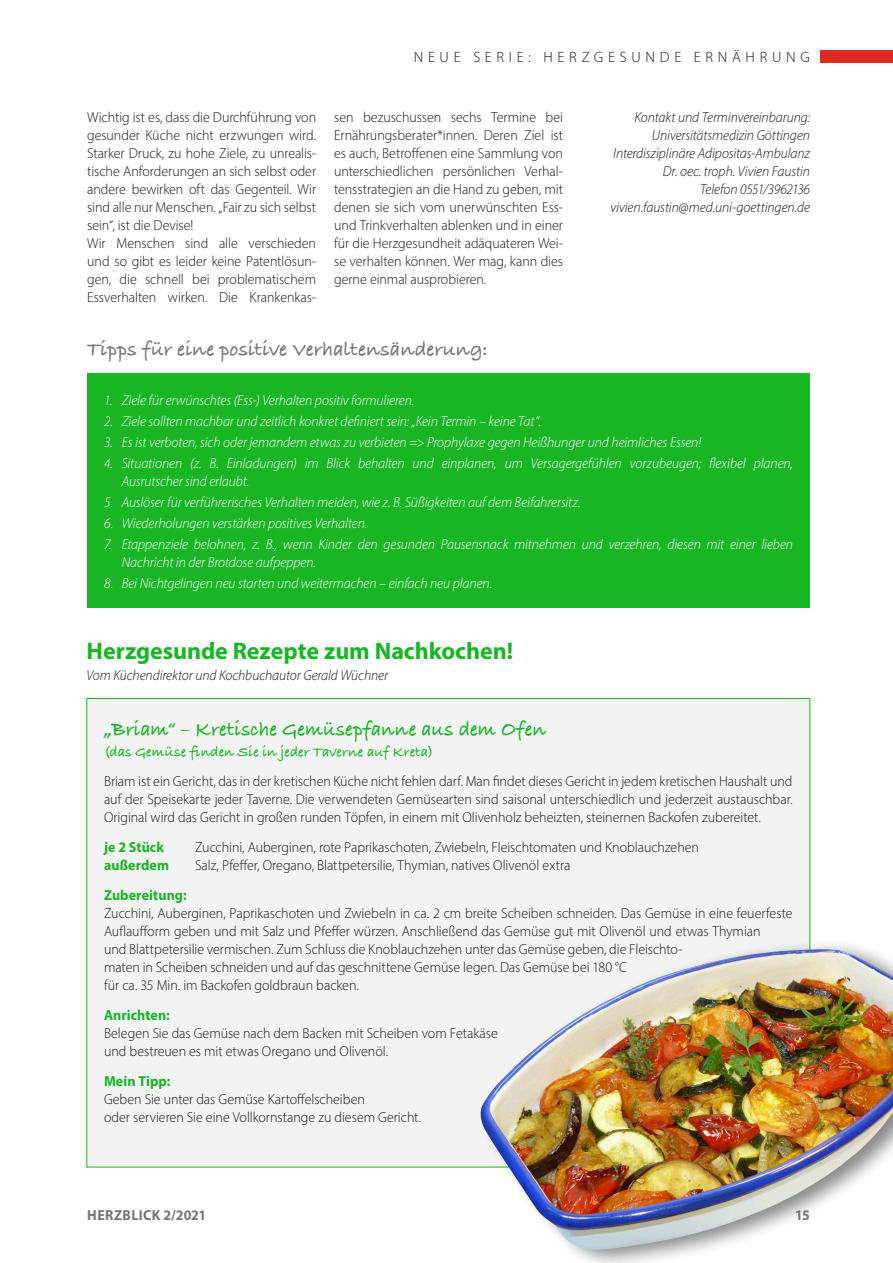
<style>
.page{position:relative;width:893px;height:1263px;background:#fff}
.page>*{position:absolute;margin:0;border:0;box-sizing:border-box;transform-origin:0 0}
.t1{font:700 24px "Myriad Pro";color:#19b525}
.t2{font:700 21px "Bradley Hand ITCTT";letter-spacing:.005em;color:#19b525;scale:.96 1}
.t3{font:700 21px "Bradley Hand ITCTT";letter-spacing:.005em;color:#757675}
.t4{font:700 15px "Bradley Hand ITCTT";letter-spacing:.01em;color:#19b525;scale:.96 1}
.t5{font:300 15px "Myriad Pro";letter-spacing:.315em;color:#151616}
.t6{font:300 14.55px/18px "Myriad Pro";letter-spacing:-.005em;color:#151616;scale:.96 1}
.t7{font:italic 300 14.55px/18px "Myriad Pro";letter-spacing:-.005em;color:#fff;scale:.96 1}
.t8{font:italic 300 14.55px/18px "Myriad Pro";letter-spacing:-.005em;color:#151616;text-align:right;scale:.96 1}
.t9{font:700 14.55px "Myriad Pro";letter-spacing:.005em;color:#19b525;scale:.96 1}
.t10{font:700 14.55px "Myriad Pro";letter-spacing:.025em;color:#757675;scale:.96 1}
</style>
<div class="page">
<div style="left:821px;top:50px;width:72px;height:13px;background:#de2a21"></div>
<div style="left:87px;top:698px;width:723px;height:469px;background:#f3f3f3"></div>
<div style="left:479px;top:939px;width:414px;height:324px;background:#151616;opacity:.5"></div>
<img style="left:479px;top:949px;width:414px;height:301px">
<div style="left:87px;top:373px;width:723px;height:234px;background:#19b525"></div>
<p class="t5" style="left:414px;top:48px;width:398px">NEUE SERIE: HERZGESUNDE ERNÄHRUNG</p>
<p class="t6" style="left:87px;top:108px;width:240px">Wichtig ist es, dass die Durchführung von gesunder Küche nicht erzwungen wird.<br>Starker Druck, zu hohe Ziele, zu unrealis&shy;tische Anforderungen an sich selbst oder andere bewirken oft das Gegenteil. Wir sind alle nur Menschen. „Fair zu sich selbst sein“, ist die Devise!<br>Wir Menschen sind alle verschieden und so gibt es leider keine Patentlösun&shy;gen, die schnell bei problematischem Essverhalten wirken. Die Krankenkas-</p>
<p class="t6" style="left:334px;top:108px;width:240px;text-align:justify">sen bezuschussen sechs Termine bei Ernährungsberater*innen. Deren Ziel ist es auch, Betroffenen eine Sammlung von unterschiedlichen persönlichen Verhal&shy;tensstrategien an die Hand zu geben, mit denen sie sich vom unerwünschten Ess&shy;und Trinkverhalten ablenken und in einer für die Herzgesundheit adäquateren Wei&shy;se verhalten können. Wer mag, kann dies gerne einmal ausprobieren.</p>
<p class="t8" style="left:610px;top:108px;width:209px">Kontakt und Terminvereinbarung:<br>Universitätsmedizin Göttingen Interdisziplinäre Adipositas-Ambulanz Dr. oec. troph. Vivien Faustin<br>Telefon 0551/3962136 vivien.faustin@med.uni-goettingen.de</p>
<h2 class="t3" style="left:87px;top:333px;width:402px">Tipps für eine positive Verhaltensänderung:</h2>
<p class="t7" style="left:104px;top:391px;width:325px">1. Ziele für erwünschtes (Ess-) Verhalten positiv formulieren.</p>
<p class="t7" style="left:104px;top:412px;width:457px">2. Ziele sollten machbar und zeitlich konkret definiert sein: „Kein Termin – keine Tat“.</p>
<p class="t7" style="left:104px;top:433px;width:624px">3. Es ist verboten, sich oder jemandem etwas zu verbieten =&gt; Prophylaxe gegen Heißhunger und heimliches Essen!</p>
<p class="t7" style="left:122px;top:454px;width:701px;text-indent:-17px">4. Situationen (z. B. Einladungen) im Blick behalten und einplanen, um Versagergefühlen vorzubeugen; flexibel planen,<br>Ausrutscher sind erlaubt.</p>
<p class="t7" style="left:104px;top:493px;width:498px">5. Auslöser für verführerisches Verhalten meiden, wie z. B. Süßigkeiten auf dem Beifahrersitz.</p>
<p class="t7" style="left:104px;top:514px;width:276px">6. Wiederholungen verstärken positives Verhalten.</p>
<p class="t7" style="left:122px;top:535px;width:701px;text-indent:-17px">7. Etappenziele belohnen, z. B., wenn Kinder den gesunden Pausensnack mitnehmen und verzehren, diesen mit einer lieben<br>Nachricht in der Brotdose aufpeppen.</p>
<p class="t7" style="left:104px;top:574px;width:406px">8. Bei Nichtgelingen neu starten und weitermachen – einfach neu planen.</p>
<h1 class="t1" style="left:87px;top:636px;width:428px">Herzgesunde Rezepte zum Nachkochen!</h1>
<p class="t8" style="left:87px;top:666px;width:316px">Vom Küchendirektor und Kochbuchautor Gerald Wüchner</p>
<h2 class="t2" style="left:104px;top:713px;width:462px">„Briam“ – Kretische Gemüsepfanne aus dem Ofen</h2>
<p class="t4" style="left:104px;top:740px;width:345px">(das Gemüse finden Sie in jeder Taverne auf Kreta)</p>
<p class="t6" style="left:104px;top:771px;width:719px;text-align:justify">Briam ist ein Gericht, das in der kretischen Küche nicht fehlen darf. Man findet dieses Gericht in jedem kretischen Haushalt und auf der Speisekarte jeder Taverne. Die verwendeten Gemüsearten sind saisonal unterschiedlich und jederzeit austauschbar.<br>Original wird das Gericht in großen runden Töpfen, in einem mit Olivenholz beheizten, steinernen Backofen zubereitet.</p>
<p class="t9" style="left:104px;top:837px;width:64px">je 2 Stück</p>
<p class="t6" style="left:195px;top:837px;width:527px">Zucchini, Auberginen, rote Paprikaschoten, Zwiebeln, Fleischtomaten und Knoblauchzehen</p>
<p class="t9" style="left:104px;top:855px;width:69px">außerdem</p>
<p class="t6" style="left:195px;top:855px;width:393px">Salz, Pfeffer, Oregano, Blattpetersilie, Thymian, natives Olivenöl extra</p>
<p class="t9" style="left:104px;top:885px;width:88px">Zubereitung:</p>
<p class="t6" style="left:104px;top:903px;width:719px">Zucchini, Auberginen, Paprikaschoten und Zwiebeln in ca. 2 cm breite Scheiben schneiden. Das Gemüse in eine feuerfeste Auflaufform geben und mit Salz und Pfeffer würzen. Anschließend das Gemüse gut mit Olivenöl und etwas Thymian<br>und Blattpetersilie vermischen. Zum Schluss die Knoblauchzehen unter das Gemüse geben, die Fleischto-<br>maten in Scheiben schneiden und auf das geschnittene Gemüse legen. Das Gemüse bei 180 °C<br>für ca. 35 Min. im Backofen goldbraun backen.</p>
<p class="t9" style="left:104px;top:1005px;width:70px">Anrichten:</p>
<p class="t6" style="left:104px;top:1023px;width:412px">Belegen Sie das Gemüse nach dem Backen mit Scheiben vom Fetakäse und bestreuen es mit etwas Oregano und Olivenöl.</p>
<p class="t9" style="left:104px;top:1071px;width:71px">Mein Tipp:</p>
<p class="t6" style="left:104px;top:1089px;width:330px">Geben Sie unter das Gemüse Kartoffelscheiben<br>oder servieren Sie eine Vollkornstange zu diesem Gericht.</p>
<p class="t10" style="left:87px;top:1206px;width:125px">HERZBLICK 2/2021</p>
<p class="t10" style="left:795px;top:1206px;width:17px">15</p>
</div>
